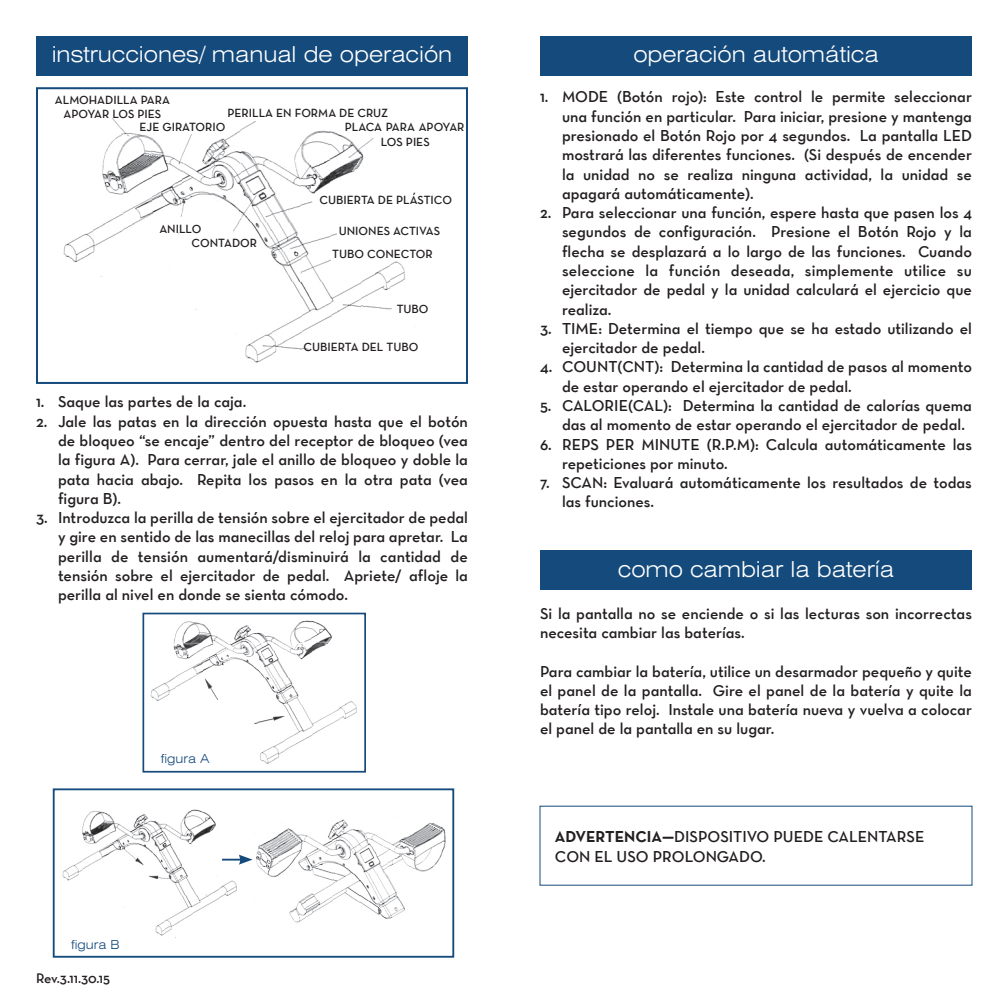
<style>
.page{position:relative;width:1008px;height:1008px;background:#fff}
.page>*{position:absolute;margin:0;border:0;box-sizing:border-box;transform-origin:0 0}
.t1{font:300 expanded 22px "Swiss 721 BT";color:#fff}
.t2{font:16px/19.2px "Neutraface Text TT Demi Alt";color:#231f20}
.t3{font:14px "Neutraface Text TT Demi Alt";letter-spacing:-.005em;color:#231f20}
.t4{font:300 expanded 12.4px "Swiss 721 BT";color:#144a7c}
.t5{font:12px/14.4px "Neutraface Text TT Demi Alt";color:#231f20;text-align:center}
.s1{font-family:"Neutraface Text TT";font-weight:700}
</style>
<div class="page">
<div style="left:36px;top:36px;width:432px;height:39px;background:#144a7c"></div>
<img style="left:63px;top:118px;width:342px;height:245px">
<div style="left:36px;top:87px;width:432px;height:297px;border:2px solid #144a7c"></div>
<div style="left:331px;top:248px;width:19px;height:18px;background:#fff"></div>
<div style="left:170px;top:217px;width:20px;height:14px;background:#fff"></div>
<img style="left:150px;top:621px;width:207px;height:143px">
<div style="left:143px;top:613px;width:223px;height:160px;border:2px solid #144a7c"></div>
<img style="left:62px;top:809px;width:176px;height:127px">
<img style="left:256px;top:819px;width:190px;height:104px">
<hr style="left:222px;top:859px;width:20px;height:2px;background:#144a7c">
<svg style="left:239px;top:855px;width:14px;height:10px"></svg>
<div style="left:53px;top:788px;width:401px;height:170px;border:2px solid #144a7c"></div>
<div style="left:540px;top:36px;width:432px;height:39px;background:#144a7c"></div>
<div style="left:540px;top:550px;width:432px;height:39px;background:#144a7c"></div>
<h1 class="t1" style="left:52px;top:42px;width:402px">instrucciones/ manual de operación</h1>
<p class="t5" style="left:55px;top:92px;width:117px">ALMOHADILLA PARA<br>APOYAR LOS PIES</p>
<p class="t5" style="left:140px;top:120px;width:87px">EJE GIRATORIO</p>
<p class="t5" style="left:227px;top:106px;width:162px">PERILLA EN FORMA DE CRUZ</p>
<p class="t5" style="left:345px;top:120px;width:121px">PLACA PARA APOYAR</p>
<p class="t5" style="left:381px;top:135px;width:50px">LOS PIES</p>
<p class="t5" style="left:159px;top:222px;width:43px">ANILLO</p>
<p class="t5" style="left:192px;top:235px;width:67px">CONTADOR</p>
<p class="t5" style="left:319px;top:192px;width:134px">CUBIERTA DE PLÁSTICO</p>
<p class="t5" style="left:332px;top:220px;width:109px;line-height:22.4px;text-align:left;text-indent:6px">UNIONES ACTIVAS<br>TUBO CONECTOR</p>
<p class="t5" style="left:397px;top:302px;width:33px">TUBO</p>
<p class="t5" style="left:303px;top:339px;width:117px">CUBIERTA DEL TUBO</p>
<p class="t2" style="left:36px;top:392px;width:212px">1. Saque las partes de la caja.</p>
<p class="t2" style="left:58px;top:412px;width:412px;text-align:justify;text-indent:-22px">2. Jale las patas en la dirección opuesta hasta que el botón de bloqueo “se encaje” dentro del receptor de bloqueo (vea la figura A). Para cerrar, jale el anillo de bloqueo y doble la pata hacia abajo. Repita los pasos en la otra pata (vea figura B).</p>
<p class="t2" style="left:58px;top:508px;width:412px;text-align:justify;text-indent:-22px">3. Introduzca la perilla de tensión sobre el ejercitador de pedal y gire en sentido de las manecillas del reloj para apretar. La perilla de tensión aumentará/disminuirá la cantidad de tensión sobre el ejercitador de pedal. Apriete/ afloje la perilla al nivel en donde se sienta cómodo.</p>
<p class="t4" style="left:161px;top:751px;width:50px">figura A</p>
<p class="t4" style="left:71px;top:937px;width:50px">figura B</p>
<p class="t3" style="left:36px;top:969px;width:76px">Rev.3.11.30.15</p>
<h1 class="t1" style="left:633px;top:42px;width:247px">operación automática</h1>
<p class="t2" style="left:562px;top:87px;width:412px;text-align:justify;text-indent:-22px">1. MODE (Botón rojo): Este control le permite seleccionar una función en particular. Para iniciar, presione y mantenga presionado el Botón Rojo por 4 segundos. La pantalla LED mostrará las diferentes funciones. (Si después de encender la unidad no se realiza ninguna actividad, la unidad se apagará automáticamente).</p>
<p class="t2" style="left:562px;top:203px;width:412px;text-align:justify;text-indent:-22px">2. Para seleccionar una función, espere hasta que pasen los 4 segundos de configuración. Presione el Botón Rojo y la flecha se desplazará a lo largo de las funciones. Cuando seleccione la función deseada, simplemente utilice su ejercitador de pedal y la unidad calculará el ejercicio que realiza.</p>
<p class="t2" style="left:562px;top:319px;width:412px;text-indent:-22px">3. TIME: Determina el tiempo que se ha estado utilizando el ejercitador de pedal.</p>
<p class="t2" style="left:562px;top:357px;width:412px;text-indent:-22px">4. COUNT(CNT): Determina la cantidad de pasos al momento de estar operando el ejercitador de pedal.</p>
<p class="t2" style="left:562px;top:396px;width:412px;text-indent:-22px">5. CALORIE(CAL): Determina la cantidad de calorías quema das al momento de estar operando el ejercitador de pedal.</p>
<p class="t2" style="left:562px;top:434px;width:412px;text-indent:-22px">6. REPS PER MINUTE (R.P.M): Calcula automáticamente las repeticiones por minuto.</p>
<p class="t2" style="left:562px;top:473px;width:411px;text-indent:-22px">7. SCAN: Evaluará automáticamente los resultados de todas las funciones.</p>
<h1 class="t1" style="left:618px;top:556px;width:278px">como cambiar la batería</h1>
<p class="t2" style="left:540px;top:604px;width:433px">Si la pantalla no se enciende o si las lecturas son incorrectas necesita cambiar las baterías.</p>
<p class="t2" style="left:540px;top:661px;width:433px;text-align:justify">Para cambiar la batería, utilice un desarmador pequeño y quite el panel de la pantalla. Gire el panel de la batería y quite la batería tipo reloj. Instale una batería nueva y vuelva a colocar el panel de la pantalla en su lugar.</p>
<p class="t2" style="left:555px;top:827px;width:371px"><span class="s1">ADVERTENCIA—</span>DISPOSITIVO PUEDE CALENTARSE<br>CON EL USO PROLONGADO.</p>
</div>
